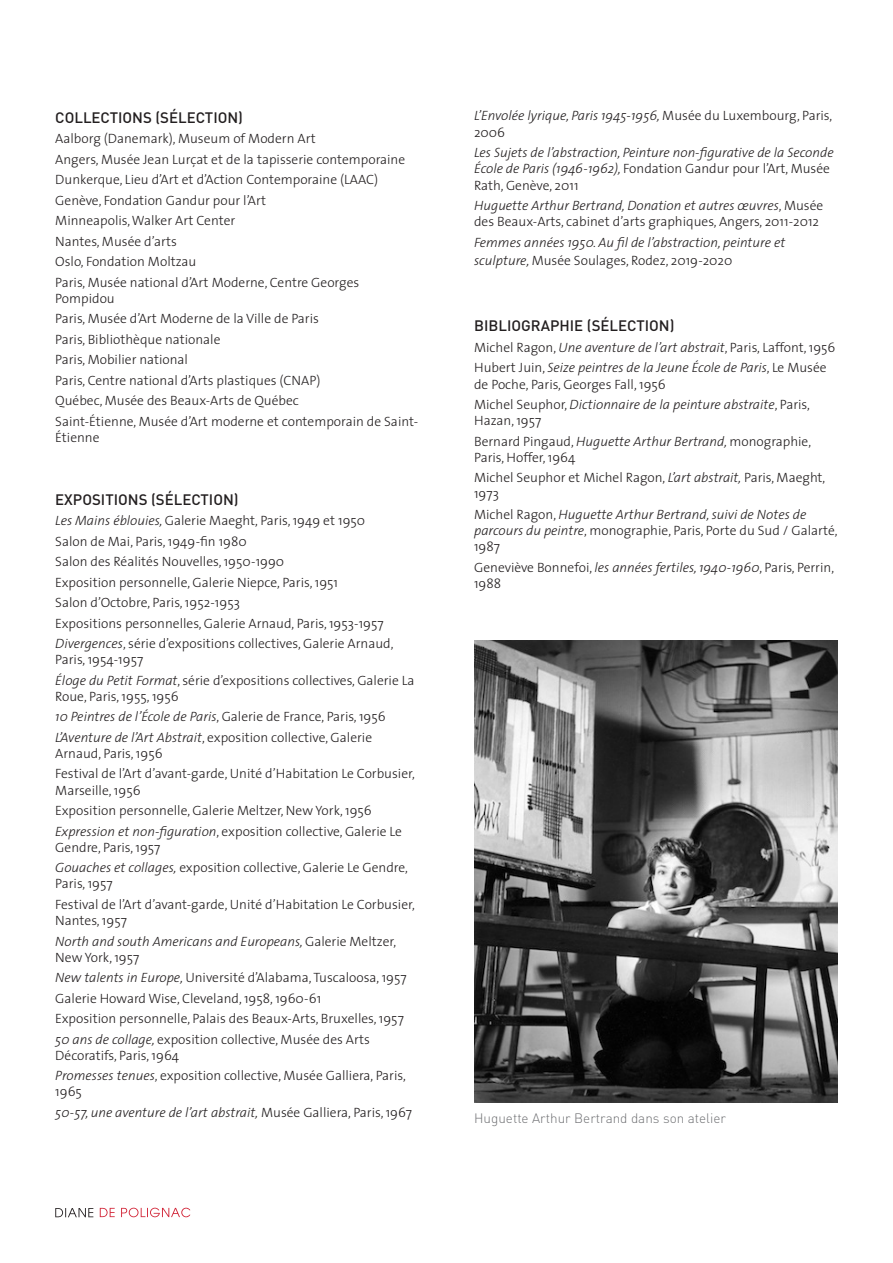
<style>
.page{position:relative;width:893px;height:1263px;background:#fff}
.page>*{position:absolute;margin:0;border:0;box-sizing:border-box;transform-origin:0 0}
.t1{font:500 15px "DIN";color:#231f20}
.t2{font:300 13.5px/16.2px "The Sans";color:#231f20}
.t3{font:italic 300 13.5px/16.2px "The Sans";color:#231f20}
.t4{font:300 13.5px "DIN";color:#6f7073}
.s1{font-style:italic}
.s2{font-style:normal}
</style>
<div class="page">
<svg style="left:100px;top:1208px;width:90px;height:9px"></svg>
<svg style="left:55px;top:1208px;width:38px;height:9px"></svg>
<img style="left:474px;top:641px;width:364px;height:462px">
<p class="t1" style="left:55px;top:108px;width:189px">COLLECTIONS (SÉLECTION)</p>
<p class="t2" style="left:55px;top:130px;width:262px">Aalborg (Danemark), Museum of Modern Art</p>
<p class="t2" style="left:55px;top:151px;width:351px">Angers, Musée Jean Lurçat et de la tapisserie contemporaine</p>
<p class="t2" style="left:55px;top:171px;width:325px">Dunkerque, Lieu d’Art et d’Action Contemporaine (LAAC)</p>
<p class="t2" style="left:55px;top:192px;width:212px">Genève, Fondation Gandur pour l’Art</p>
<p class="t2" style="left:55px;top:212px;width:181px">Minneapolis, Walker Art Center</p>
<p class="t2" style="left:55px;top:233px;width:123px">Nantes, Musée d’arts</p>
<p class="t2" style="left:55px;top:253px;width:143px">Oslo, Fondation Moltzau</p>
<p class="t2" style="left:55px;top:273px;width:306px">Paris, Musée national d’Art Moderne, Centre Georges<br>Pompidou</p>
<p class="t2" style="left:55px;top:310px;width:265px">Paris, Musée d’Art Moderne de la Ville de Paris</p>
<p class="t2" style="left:55px;top:331px;width:167px">Paris, Bibliothèque nationale</p>
<p class="t2" style="left:55px;top:351px;width:134px">Paris, Mobilier national</p>
<p class="t2" style="left:55px;top:371px;width:267px">Paris, Centre national d’Arts plastiques (CNAP)</p>
<p class="t2" style="left:55px;top:392px;width:245px">Québec, Musée des Beaux-Arts de Québec</p>
<p class="t2" style="left:55px;top:412px;width:364px">Saint-Étienne, Musée d’Art moderne et contemporain de Saint-<br>Étienne</p>
<p class="t1" style="left:55px;top:490px;width:185px">EXPOSITIONS (SÉLECTION)</p>
<p class="t2" style="left:55px;top:512px;width:311px"><span class="s1">Les Mains éblouies,</span> Galerie Maeght, Paris, 1949 et 1950</p>
<p class="t2" style="left:55px;top:533px;width:193px">Salon de Mai, Paris, 1949-fin 1980</p>
<p class="t2" style="left:55px;top:553px;width:231px">Salon des Réalités Nouvelles, 1950-1990</p>
<p class="t2" style="left:55px;top:574px;width:284px">Exposition personnelle, Galerie Niepce, Paris, 1951</p>
<p class="t2" style="left:55px;top:594px;width:186px">Salon d’Octobre, Paris, 1952-1953</p>
<p class="t2" style="left:55px;top:614px;width:330px">Expositions personnelles, Galerie Arnaud, Paris, 1953-1957</p>
<p class="t2" style="left:55px;top:635px;width:340px"><span class="s1">Divergences</span>, série d’expositions collectives, Galerie Arnaud,<br>Paris, 1954-1957</p>
<p class="t2" style="left:55px;top:672px;width:361px"><span class="s1">Éloge du Petit Format</span>, série d’expositions collectives, Galerie La<br>Roue, Paris, 1955, 1956</p>
<p class="t2" style="left:55px;top:708px;width:332px"><span class="s1">10 Peintres de l’École de Paris</span>, Galerie de France, Paris, 1956</p>
<p class="t2" style="left:55px;top:729px;width:318px"><span class="s1">L’Aventure de l’Art Abstrait</span>, exposition collective, Galerie<br>Arnaud, Paris, 1956</p>
<p class="t2" style="left:55px;top:765px;width:361px">Festival de l’Art d’avant-garde, Unité d’Habitation Le Corbusier,<br>Marseille, 1956</p>
<p class="t2" style="left:55px;top:802px;width:318px">Exposition personnelle, Galerie Meltzer, New York, 1956</p>
<p class="t2" style="left:55px;top:822px;width:348px"><span class="s1">Expression et non-figuration</span>, exposition collective, Galerie Le<br>Gendre, Paris, 1957</p>
<p class="t2" style="left:55px;top:859px;width:354px"><span class="s1">Gouaches et collages,</span> exposition collective, Galerie Le Gendre,<br>Paris, 1957</p>
<p class="t2" style="left:55px;top:896px;width:361px">Festival de l’Art d’avant-garde, Unité d’Habitation Le Corbusier,<br>Nantes, 1957</p>
<p class="t3" style="left:55px;top:932px;width:342px">North and south Americans and Europeans, <span class="s2">Galerie Meltzer,<br>New York, 1957</span></p>
<p class="t2" style="left:55px;top:969px;width:353px"><span class="s1">New talents in Europe,</span> Université d’Alabama, Tuscaloosa, 1957</p>
<p class="t2" style="left:55px;top:989px;width:268px">Galerie Howard Wise, Cleveland, 1958, 1960-61</p>
<p class="t2" style="left:55px;top:1010px;width:350px">Exposition personnelle, Palais des Beaux-Arts, Bruxelles, 1957</p>
<p class="t2" style="left:55px;top:1030px;width:316px"><span class="s1">50 ans de collage,</span> exposition collective, Musée des Arts<br>Décoratifs, Paris, 1964</p>
<p class="t2" style="left:55px;top:1067px;width:352px"><span class="s1">Promesses tenues</span>, exposition collective, Musée Galliera, Paris,<br>1965</p>
<p class="t3" style="left:55px;top:1104px;width:358px">50-57, une aventure de l’art abstrait, <span class="s2">Musée Galliera, Paris, 1967</span></p>
<p class="t3" style="left:474px;top:107px;width:360px">L’Envolée lyrique, Paris 1945-1956, <span class="s2">Musée du Luxembourg, Paris,<br>2006</span></p>
<p class="t3" style="left:474px;top:144px;width:361px">Les Sujets de l’abstraction, Peinture non-figurative de la Seconde<br>École de Paris (1946-1962), <span class="s2">Fondation Gandur pour l’Art, Musée<br>Rath, Genève, 2011</span></p>
<p class="t2" style="left:474px;top:197px;width:351px"><span class="s1">Huguette Arthur Bertrand, Donation et autres œuvres</span>, Musée des Beaux-Arts, cabinet d’arts graphiques, Angers, 2011-2012</p>
<p class="t3" style="left:474px;top:233px;width:313px;line-height:18px">Femmes années 1950. Au fil de l’abstraction, peinture et sculpture, <span class="s2">Musée Soulages, Rodez, 2019-2020</span></p>
<p class="t1" style="left:474px;top:316px;width:202px">BIBLIOGRAPHIE (SÉLECTION)</p>
<p class="t2" style="left:474px;top:339px;width:363px">Michel Ragon, <span class="s1">Une aventure de l’art abstrait</span>, Paris, Laffont, 1956</p>
<p class="t2" style="left:474px;top:359px;width:354px">Hubert Juin, <span class="s1">Seize peintres de la Jeune École de Paris</span>, Le Musée de Poche, Paris, Georges Fall, 1956</p>
<p class="t3" style="left:474px;top:396px;width:337px"><span class="s2">Michel Seuphor,</span> Dictionnaire de la peinture abstraite<span class="s2">, Paris,<br>Hazan, 1957</span></p>
<p class="t2" style="left:474px;top:432px;width:339px">Bernard Pingaud, <span class="s1">Huguette Arthur Bertrand,</span> monographie,<br>Paris, Hoffer, 1964</p>
<p class="t2" style="left:474px;top:469px;width:353px">Michel Seuphor et Michel Ragon, <span class="s1">L’art abstrait,</span> Paris, Maeght,<br>1973</p>
<p class="t2" style="left:474px;top:506px;width:365px">Michel Ragon, <span class="s1">Huguette Arthur Bertrand, suivi de Notes de parcours du peintre</span>, monographie, Paris, Porte du Sud / Galarté,<br>1987</p>
<p class="t2" style="left:474px;top:559px;width:361px">Geneviève Bonnefoi, <span class="s1">les années fertiles, 1940-1960</span>, Paris, Perrin,<br>1988</p>
<p class="t4" style="left:474px;top:1110px;width:253px">Huguette Arthur Bertrand dans son atelier</p>
</div>
